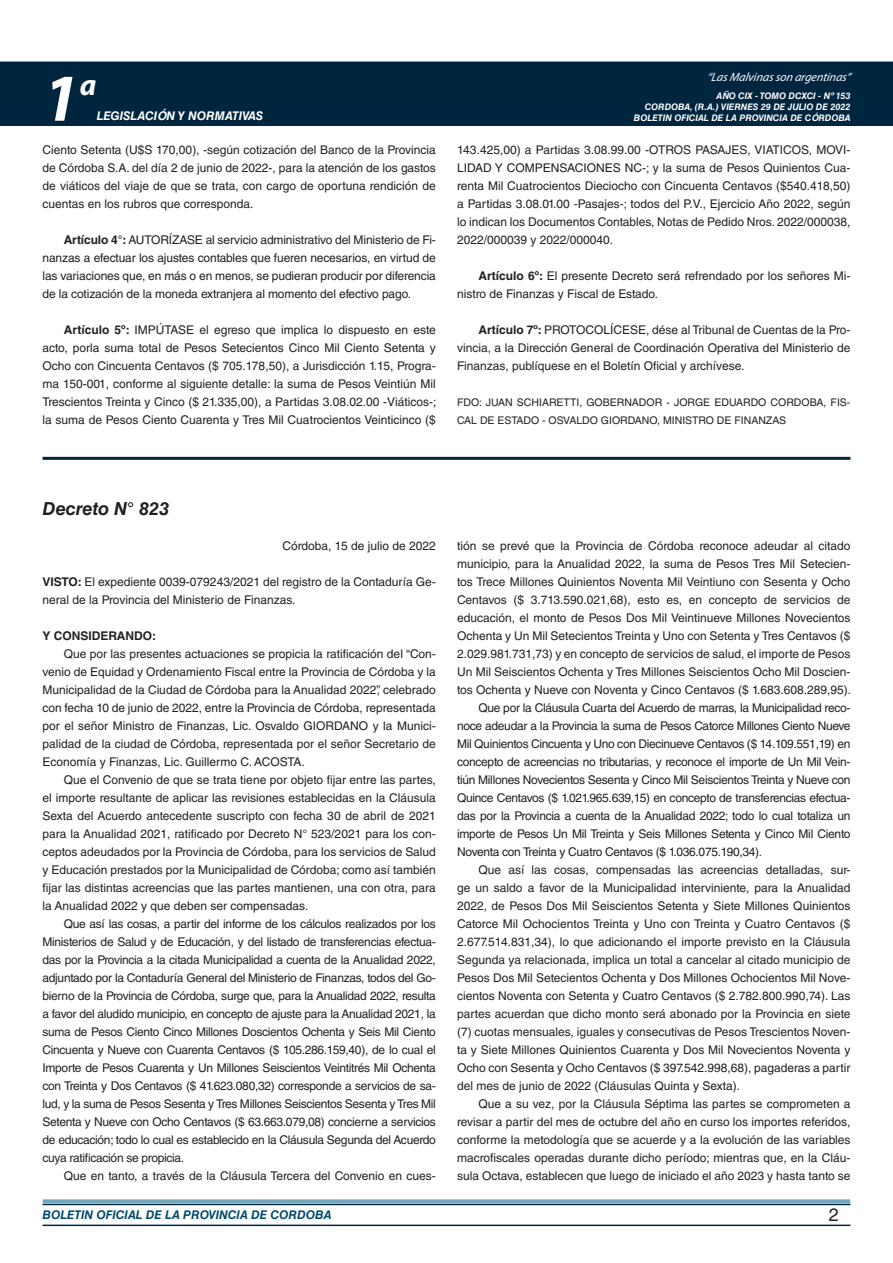
<style>
.page{position:relative;width:893px;height:1263px;background:#fff}
.page>*{position:absolute;margin:0;border:0;box-sizing:border-box;transform-origin:0 0}
.t1{font:italic 700 67.5px "Myriad Pro";color:#fff}
.t2{font:italic 700 30px "Myriad Pro";color:#fff}
.NOMBRE_DE_MINISTERIO{font:italic 700 18px "Helvetica LT Std";color:#231f20}
.t3{font:18px "Helvetica LT Std";color:#231f20}
.TEXTO_BASE{font:12px/18px "Helvetica LT Std";color:#231f20;text-align:justify}
.t4{font:italic 700 12px "Helvetica LT Std";color:#004b6c}
.t5{font:italic 12px "Myriad Pro";color:#fff}
.FECHA{font:12px "Helvetica LT Std";color:#231f20}
.t6{font:italic 700 12px "Helvetica LT Std";color:#fff}
.TEXTO_BASE-2{font:700 12px "Helvetica LT Std";color:#231f20}
.FIRMA{font:10.5px/18px "Helvetica LT Std";color:#231f20}
.t7{font:italic 700 9px/10.8px "Helvetica LT Std";color:#fff;text-align:right}
.s1{font-weight:700}
</style>
<div class="page">
<div style="left:0;top:61px;width:893px;height:6px;background:#73a5b8"></div>
<div style="left:0;top:62px;width:893px;height:64px;background:#00263f"></div>
<hr style="left:43px;top:1224px;width:807px;height:2px;background:#00263f">
<div style="left:42px;top:1198px;width:809px;height:8px;background:#fff;opacity:.75"></div>
<hr style="left:43px;top:457px;width:807px;height:3px;background:#00263f">
<h1 class="t1" style="left:43px;top:54px;width:38px">1</h1>
<h2 class="t2" style="left:80px;top:66px;width:18px">a</h2>
<p class="t6" style="left:97px;top:109px;width:168px">LEGISLACIÓN Y NORMATIVAS</p>
<p class="TEXTO_BASE" style="left:43px;top:141px;width:395px">Ciento Setenta (U$S 170,00), -según cotización del Banco de la Provincia de Córdoba S.A. del día 2 de junio de 2022-, para la atención de los gastos de viáticos del viaje de que se trata, con cargo de oportuna rendición de cuentas en los rubros que corresponda.</p>
<p class="TEXTO_BASE" style="left:43px;top:231px;width:395px;text-indent:21px"><span class="s1">Artículo 4°:</span> AUTORÍZASE al servicio administrativo del Ministerio de Fi&shy;nanzas a efectuar los ajustes contables que fueren necesarios, en virtud de las variaciones que, en más o en menos, se pudieran producir por diferencia de la cotización de la moneda extranjera al momento del efectivo pago.</p>
<p class="TEXTO_BASE" style="left:43px;top:321px;width:395px;text-indent:21px"><span class="s1">Artículo 5º:</span> IMPÚTASE el egreso que implica lo dispuesto en este acto, porla suma total de Pesos Setecientos Cinco Mil Ciento Setenta y Ocho con Cincuenta Centavos ($ 705.178,50), a Jurisdicción 1.15, Progra&shy;ma 150-001, conforme al siguiente detalle: la suma de Pesos Veintiún Mil Trescientos Treinta y Cinco ($ 21.335,00), a Partidas 3.08.02.00 -Viáticos-; la suma de Pesos Ciento Cuarenta y Tres Mil Cuatrocientos Veinticinco ($</p>
<p class="t5" style="left:707px;top:70px;width:145px">“LasMalvinasson argentinas”</p>
<p class="t7" style="left:634px;top:91px;width:218px">AÑO CIX - TOMO DCXCI - Nº 153<br>CORDOBA, (R.A.) VIERNES 29 DE JULIO DE 2022<br>BOLETIN OFICIAL DE LA PROVINCIA DE CÓRDOBA</p>
<p class="TEXTO_BASE" style="left:457px;top:141px;width:395px">143.425,00) a Partidas 3.08.99.00 -OTROS PASAJES, VIATICOS, MOVI-LIDAD Y COMPENSACIONES NC-; y la suma de Pesos Quinientos Cua&shy;renta Mil Cuatrocientos Dieciocho con Cincuenta Centavos ($540.418,50) a Partidas 3.08.01.00 -Pasajes-; todos del P.V., Ejercicio Año 2022, según lo indican los Documentos Contables, Notas de Pedido Nros. 2022/000038, 2022/000039 y 2022/000040.</p>
<p class="TEXTO_BASE" style="left:457px;top:267px;width:395px;text-indent:21px"><span class="s1">Artículo 6º:</span> El presente Decreto será refrendado por los señores Mi&shy;nistro de Finanzas y Fiscal de Estado.</p>
<p class="TEXTO_BASE" style="left:457px;top:321px;width:395px;text-indent:21px"><span class="s1">Artículo 7º:</span> PROTOCOLÍCESE, dése al Tribunal de Cuentas de la Pro&shy;vincia, a la Dirección General de Coordinación Operativa del Ministerio de Finanzas, publíquese en el Boletín Oficial y archívese.</p>
<p class="FIRMA" style="left:457px;top:393px;width:395px">FDO: JUAN SCHIARETTI, GOBERNADOR - JORGE EDUARDO CORDOBA, FIS-<br>CAL DE ESTADO - OSVALDO GIORDANO, MINISTRO DE FINANZAS</p>
<p class="NOMBRE_DE_MINISTERIO" style="left:43px;top:498px;width:128px">Decreto N° 823</p>
<p class="FECHA" style="left:283px;top:539px;width:155px">Córdoba, 15 de julio de 2022</p>
<p class="TEXTO_BASE" style="left:43px;top:573px;width:395px"><span class="s1">VISTO:</span> El expediente 0039-079243/2021 del registro de la Contaduría Ge&shy;neral de la Provincia del Ministerio de Finanzas.</p>
<p class="TEXTO_BASE-2" style="left:43px;top:628px;width:115px">Y CONSIDERANDO:</p>
<p class="TEXTO_BASE" style="left:43px;top:645px;width:395px;text-indent:21px">Que por las presentes actuaciones se propicia la ratificación del “Con&shy;venio de Equidad y Ordenamiento Fiscal entre la Provincia de Córdoba y la Municipalidad de la Ciudad de Córdoba para la Anualidad 2022”, celebrado con fecha 10 de junio de 2022, entre la Provincia de Córdoba, representada por el señor Ministro de Finanzas, Lic. Osvaldo GIORDANO y la Munici&shy;palidad de la ciudad de Córdoba, representada por el señor Secretario de Economía y Finanzas, Lic. Guillermo C. ACOSTA.</p>
<p class="TEXTO_BASE" style="left:43px;top:771px;width:395px;text-indent:21px">Que el Convenio de que se trata tiene por objeto fijar entre las partes, el importe resultante de aplicar las revisiones establecidas en la Cláusula Sexta del Acuerdo antecedente suscripto con fecha 30 de abril de 2021 para la Anualidad 2021, ratificado por Decreto N° 523/2021 para los con&shy;ceptos adeudados por la Provincia de Córdoba, para los servicios de Salud y Educación prestados por la Municipalidad de Córdoba; como así también fijar las distintas acreencias que las partes mantienen, una con otra, para la Anualidad 2022 y que deben ser compensadas.</p>
<p class="TEXTO_BASE" style="left:43px;top:915px;width:395px;text-indent:21px">Que así las cosas, a partir del informe de los cálculos realizados por los Ministerios de Salud y de Educación, y del listado de transferencias efectua&shy;das por la Provincia a la citada Municipalidad a cuenta de la Anualidad 2022, adjuntado por la Contaduría General del Ministerio de Finanzas, todos del Go&shy;bierno de la Provincia de Córdoba, surge que, para la Anualidad 2022, resulta a favor del aludido municipio, en concepto de ajuste para la Anualidad 2021, la suma de Pesos Ciento Cinco Millones Doscientos Ochenta y Seis Mil Ciento Cincuenta y Nueve con Cuarenta Centavos ($ 105.286.159,40), de lo cual el Importe de Pesos Cuarenta y Un Millones Seiscientos Veintitrés Mil Ochenta con Treinta y Dos Centavos ($ 41.623.080,32) corresponde a servicios de sa&shy;lud, y la suma de Pesos Sesenta y Tres Millones Seiscientos Sesenta y Tres Mil Setenta y Nueve con Ocho Centavos ($ 63.663.079,08) concierne a servicios de educación; todo lo cual es establecido en la Cláusula Segunda del Acuerdo cuya ratificación se propicia.</p>
<p class="TEXTO_BASE" style="left:64px;top:1167px;width:374px">Que en tanto, a través de la Cláusula Tercera del Convenio en cues-</p>
<p class="TEXTO_BASE" style="left:457px;top:537px;width:395px">tión se prevé que la Provincia de Córdoba reconoce adeudar al citado municipio, para la Anualidad 2022, la suma de Pesos Tres Mil Setecien&shy;tos Trece Millones Quinientos Noventa Mil Veintiuno con Sesenta y Ocho Centavos ($ 3.713.590.021,68), esto es, en concepto de servicios de educación, el monto de Pesos Dos Mil Veintinueve Millones Novecientos Ochenta y Un Mil Setecientos Treinta y Uno con Setenta y Tres Centavos ($ 2.029.981.731,73) y en concepto de servicios de salud, el importe de Pesos Un Mil Seiscientos Ochenta y Tres Millones Seiscientos Ocho Mil Doscien&shy;tos Ochenta y Nueve con Noventa y Cinco Centavos ($ 1.683.608.289,95).</p>
<p class="TEXTO_BASE" style="left:457px;top:699px;width:395px;text-indent:21px">Que por la Cláusula Cuarta del Acuerdo de marras, la Municipalidad reco&shy;noce adeudar a la Provincia la suma de Pesos Catorce Millones Ciento Nueve Mil Quinientos Cincuenta y Uno con Diecinueve Centavos ($ 14.109.551,19) en concepto de acreencias no tributarias, y reconoce el importe de Un Mil Vein&shy;tiún Millones Novecientos Sesenta y Cinco Mil Seiscientos Treinta y Nueve con Quince Centavos ($ 1.021.965.639,15) en concepto de transferencias efectua&shy;das por la Provincia a cuenta de la Anualidad 2022; todo lo cual totaliza un importe de Pesos Un Mil Treinta y Seis Millones Setenta y Cinco Mil Ciento Noventa con Treinta y Cuatro Centavos ($ 1.036.075.190,34).</p>
<p class="TEXTO_BASE" style="left:457px;top:861px;width:395px;text-indent:21px">Que así las cosas, compensadas las acreencias detalladas, sur&shy;ge un saldo a favor de la Municipalidad interviniente, para la Anualidad 2022, de Pesos Dos Mil Seiscientos Setenta y Siete Millones Quinientos Catorce Mil Ochocientos Treinta y Uno con Treinta y Cuatro Centavos ($ 2.677.514.831,34), lo que adicionando el importe previsto en la Cláusula Segunda ya relacionada, implica un total a cancelar al citado municipio de Pesos Dos Mil Setecientos Ochenta y Dos Millones Ochocientos Mil Nove&shy;cientos Noventa con Setenta y Cuatro Centavos ($ 2.782.800.990,74). Las partes acuerdan que dicho monto será abonado por la Provincia en siete (7) cuotas mensuales, iguales y consecutivas de Pesos Trescientos Noven&shy;ta y Siete Millones Quinientos Cuarenta y Dos Mil Novecientos Noventa y Ocho con Sesenta y Ocho Centavos ($ 397.542.998,68), pagaderas a partir del mes de junio de 2022 (Cláusulas Quinta y Sexta).</p>
<p class="TEXTO_BASE" style="left:457px;top:1095px;width:395px;text-indent:21px">Que a su vez, por la Cláusula Séptima las partes se comprometen a revisar a partir del mes de octubre del año en curso los importes referidos, conforme la metodología que se acuerde y a la evolución de las variables macrofiscales operadas durante dicho período; mientras que, en la Cláu&shy;sula Octava, establecen que luego de iniciado el año 2023 y hasta tanto se</p>
<p class="t4" style="left:43px;top:1208px;width:290px">BOLETIN OFICIAL DE LA PROVINCIA DE CORDOBA</p>
<p class="t3" style="left:829px;top:1204px;width:12px">2</p>
</div>
